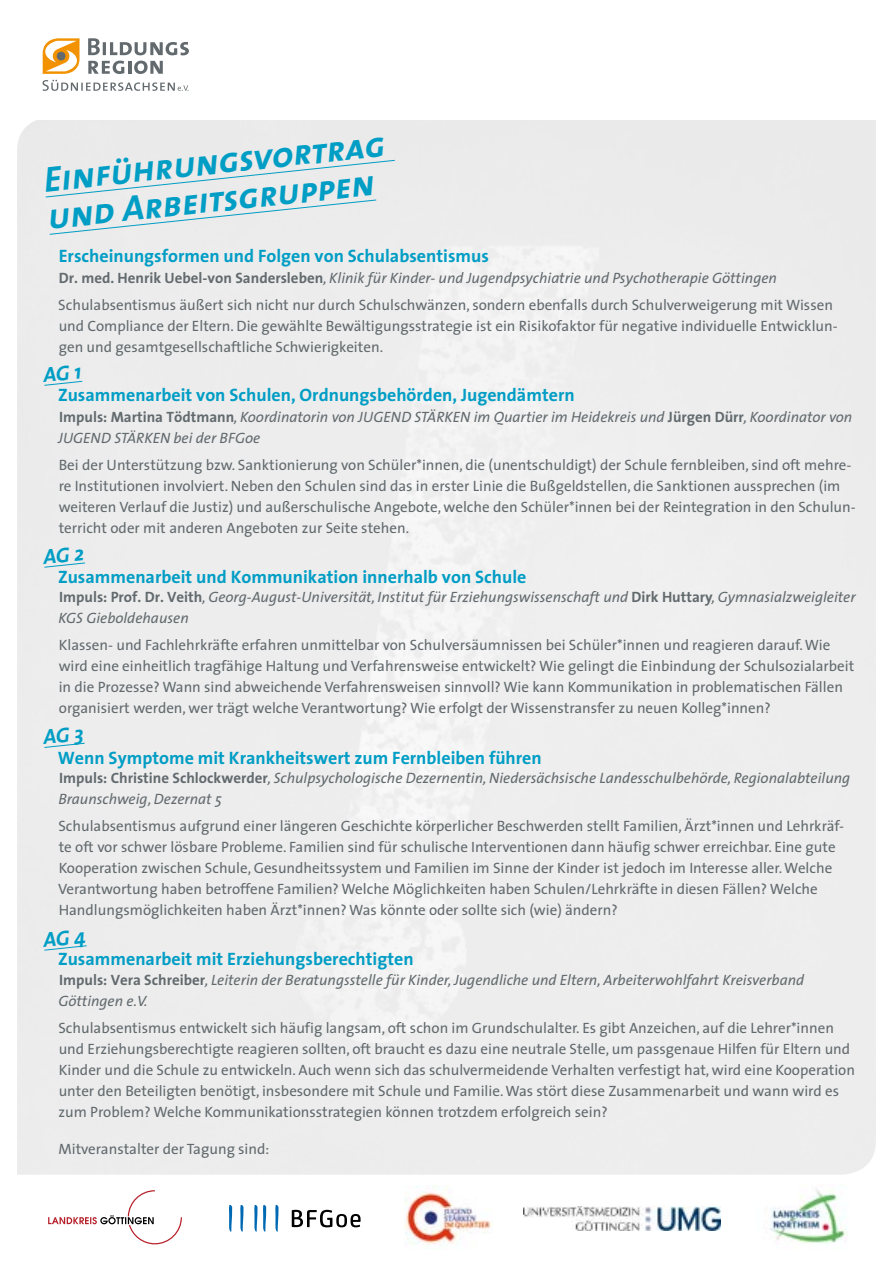
<style>
.page{position:relative;width:893px;height:1263px;background:#fff}
.page>*{position:absolute;margin:0;border:0;box-sizing:border-box;transform-origin:0 0}
.t1{font:italic 36px/37.5px "The Sans Bold Caps";color:#009dc5}
.t2{font:700 18px "The Sans";color:#009dc5}
.t3{font:15px/21px "The Sans";color:#626a6e}
.t4{font:italic 15px/21px "The Sans";color:#626a6e}
.s1{font-weight:700}
.s2{font-style:italic}
.s3{font-weight:700;font-style:normal}
</style>
<div class="page">
<svg style="left:88px;top:61px;width:75px;height:13px"></svg>
<svg style="left:88px;top:38px;width:101px;height:17px"></svg>
<svg style="left:43px;top:38px;width:36px;height:36px"></svg>
<svg style="left:43px;top:80px;width:146px;height:11px"></svg>
<div style="left:295px;top:245px;width:303px;height:797px;background:#eee"></div>
<div style="left:45px;top:160px;width:351px;height:75px;background:#ebebeb"></div>
<img style="left:404px;top:1185px;width:88px;height:60px">
<svg style="left:48px;top:1190px;width:134px;height:54px"></svg>
<img style="left:770px;top:1188px;width:77px;height:55px">
<img style="left:524px;top:1206px;width:196px;height:24px">
<svg style="left:275px;top:1205px;width:3px;height:27px"></svg>
<svg style="left:263px;top:1205px;width:3px;height:27px"></svg>
<svg style="left:254px;top:1205px;width:3px;height:27px"></svg>
<svg style="left:240px;top:1205px;width:3px;height:27px"></svg>
<svg style="left:229px;top:1205px;width:3px;height:27px"></svg>
<svg style="left:292px;top:1210px;width:69px;height:17px"></svg>
<svg style="left:42px;top:365px;width:41px;height:21px"></svg>
<svg style="left:42px;top:547px;width:44px;height:21px"></svg>
<svg style="left:42px;top:930px;width:45px;height:21px"></svg>
<svg style="left:42px;top:727px;width:43px;height:21px"></svg>
<h1 class="t1" style="left:42px;top:160px;width:345px;rotate:-6deg">Einführungsvortrag und Arbeitsgruppen</h1>
<p class="t2" style="left:59px;top:241px;width:432px">Erscheinungsformen und Folgen von Schulabsentismus</p>
<p class="t3" style="left:58px;top:264px;width:776px;line-height:27px"><span class="s1">Dr. med. Henrik Uebel-von Sandersleben</span><span class="s2">, Klinik für Kinder- und Jugendpsychiatrie und Psychotherapie Göttingen<br></span>Schulabsentismus äußert sich nicht nur durch Schulschwänzen, sondern ebenfalls durch Schulverweigerung mit Wissen</p>
<p class="t3" style="left:59px;top:315px;width:781px">und Compliance der Eltern. Die gewählte Bewältigungsstrategie ist ein Risikofaktor für negative individuelle Entwicklun&shy;gen und gesamtgesellschaftliche Schwierigkeiten.</p>
<p class="t2" style="left:58px;top:380px;width:518px">Zusammenarbeit von Schulen, Ordnungsbehörden, Jugendämtern</p>
<p class="t4" style="left:58px;top:406px;width:796px"><span class="s3">Impuls: Martina Tödtmann</span>, Koordinatorin von JUGEND STÄRKEN im Quartier im Heidekreis und <span class="s3">Jürgen Dürr</span>, Koordinator von<br>JUGEND STÄRKEN bei der BFGoe</p>
<p class="t3" style="left:59px;top:454px;width:799px">Bei der Unterstützung bzw. Sanktionierung von Schüler*innen, die (unentschuldigt) der Schule fernbleiben, sind oft mehre&shy;re Institutionen involviert. Neben den Schulen sind das in erster Linie die Bußgeldstellen, die Sanktionen aussprechen (im weiteren Verlauf die Justiz) und außerschulische Angebote, welche den Schüler*innen bei der Reintegration in den Schulun&shy;terricht oder mit anderen Angeboten zur Seite stehen.</p>
<p class="t2" style="left:58px;top:562px;width:470px">Zusammenarbeit und Kommunikation innerhalb von Schule</p>
<p class="t4" style="left:59px;top:586px;width:799px"><span class="s3">Impuls: Prof. Dr. Veith</span>, Georg-August-Universität, Institut für Erziehungswissenschaft und <span class="s3">Dirk Huttary</span>, Gymnasialzweigleiter<br>KGS Gieboldehausen</p>
<p class="t3" style="left:59px;top:634px;width:797px">Klassen- und Fachlehrkräfte erfahren unmittelbar von Schulversäumnissen bei Schüler*innen und reagieren darauf. Wie wird eine einheitlich tragfähige Haltung und Verfahrensweise entwickelt? Wie gelingt die Einbindung der Schulsozialarbeit in die Prozesse? Wann sind abweichende Verfahrensweisen sinnvoll? Wie kann Kommunikation in problematischen Fällen organisiert werden, wer trägt welche Verantwortung? Wie erfolgt der Wissenstransfer zu neuen Kolleg*innen?</p>
<p class="t2" style="left:58px;top:742px;width:485px">Wenn Symptome mit Krankheitswert zum Fernbleiben führen</p>
<p class="t4" style="left:59px;top:767px;width:793px"><span class="s3">Impuls: Christine Schlockwerder</span>, Schulpsychologische Dezernentin, Niedersächsische Landesschulbehörde, Regionalabteilung<br>Braunschweig, Dezernat 5</p>
<p class="t3" style="left:58px;top:815px;width:787px">Schulabsentismus aufgrund einer längeren Geschichte körperlicher Beschwerden stellt Familien, Ärzt*innen und Lehrkräf&shy;te oft vor schwer lösbare Probleme. Familien sind für schulische Interventionen dann häufig schwer erreichbar. Eine gute Kooperation zwischen Schule, Gesundheitssystem und Familien im Sinne der Kinder ist jedoch im Interesse aller. Welche Verantwortung haben betroffene Familien? Welche Möglichkeiten haben Schulen/Lehrkräfte in diesen Fällen? Welche Handlungsmöglichkeiten haben Ärzt*innen? Was könnte oder sollte sich (wie) ändern?</p>
<p class="t2" style="left:58px;top:944px;width:357px">Zusammenarbeit mit Erziehungsberechtigten</p>
<p class="t4" style="left:58px;top:969px;width:747px"><span class="s3">Impuls: Vera Schreiber</span>, Leiterin der Beratungsstelle für Kinder, Jugendliche und Eltern, Arbeiterwohlfahrt Kreisverband<br>Göttingen e. V.</p>
<p class="t3" style="left:58px;top:1017px;width:798px">Schulabsentismus entwickelt sich häufig langsam, oft schon im Grundschulalter. Es gibt Anzeichen, auf die Lehrer*innen und Erziehungsberechtigte reagieren sollten, oft braucht es dazu eine neutrale Stelle, um passgenaue Hilfen für Eltern und Kinder und die Schule zu entwickeln. Auch wenn sich das schulvermeidende Verhalten verfestigt hat, wird eine Kooperation unter den Beteiligten benötigt, insbesondere mit Schule und Familie. Was stört diese Zusammenarbeit und wann wird es zum Problem? Welche Kommunikationsstrategien können trotzdem erfolgreich sein?</p>
<p class="t3" style="left:59px;top:1138px;width:212px">Mitveranstalter der Tagung sind:</p>
</div>
